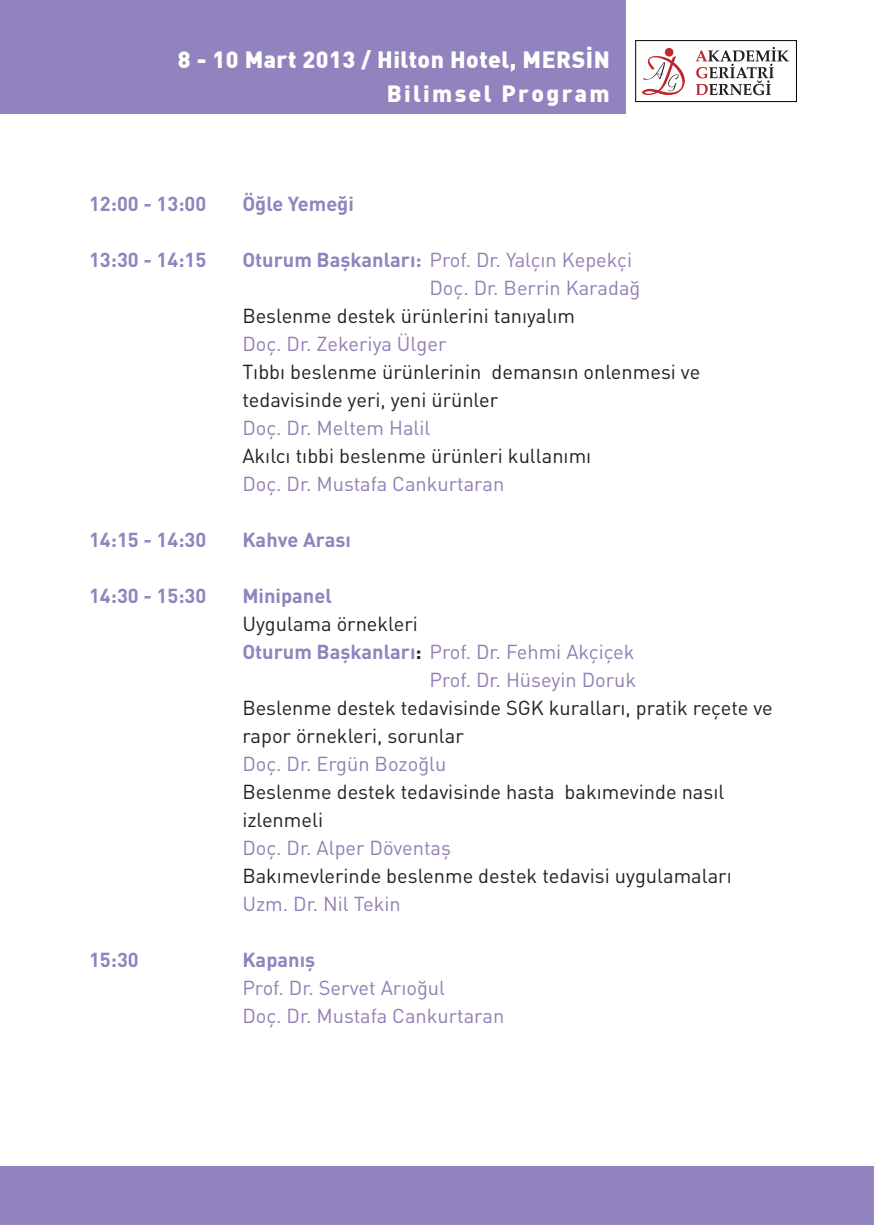
<style>
.page{position:relative;width:874px;height:1225px;background:#fff}
.page>*{position:absolute;margin:0;border:0;box-sizing:border-box;transform-origin:0 0}
.t1{font:900 23px/33.8px "DI Nbek";letter-spacing:.02em;color:#fff;text-align:right}
.t2{font:20px/28px "DIN Pro";color:#231f20}
.t3{font:20px/28px "DIN Pro";color:#927eb4}
.t4{font:700 20px "DIN Pro";color:#9183bd}
.s1{font-weight:700;color:#9183bd}
.s2{font-weight:700;color:#231f20}
</style>
<div class="page">
<div style="left:0;top:0;width:17px;height:113px;background:#9183bd"></div>
<div style="left:17px;top:0;width:608px;height:113px;background:#9183bd"></div>
<div style="left:0;top:1166px;width:873px;height:59px;background:#9183bd"></div>
<div style="left:635px;top:40px;width:161px;height:62px;border:1px solid #000"></div>
<svg style="left:695px;top:47px;width:93px;height:48px"></svg>
<svg style="left:642px;top:56px;width:42px;height:39px"></svg>
<svg style="left:664px;top:48px;width:9px;height:9px"></svg>
<p class="t1" style="left:178px;top:41px;width:433px">8 - 10 Mart 2013 / Hilton Hotel, MERSİN<br>Bilimsel Program</p>
<p class="t4" style="left:89px;top:190px;width:119px">12:00 - 13:00</p>
<p class="t4" style="left:242px;top:190px;width:113px">Öğle Yemeği</p>
<p class="t4" style="left:89px;top:246px;width:119px">13:30 - 14:15</p>
<p class="t3" style="left:429px;top:245px;width:212px;text-indent:-187px"><span class="s1">Oturum Başkanları:</span> Prof. Dr. Yalçın Kepekçi<br>Doç. Dr. Berrin Karadağ</p>
<p class="t2" style="left:242px;top:301px;width:334px">Beslenme destek ürünlerini tanıyalım</p>
<p class="t3" style="left:242px;top:329px;width:205px">Doç. Dr. Zekeriya Ülger</p>
<p class="t2" style="left:242px;top:357px;width:459px">Tıbbı beslenme ürünlerinin demansın onlenmesi ve tedavisinde yeri, yeni ürünler</p>
<p class="t3" style="left:242px;top:413px;width:189px">Doç. Dr. Meltem Halil</p>
<p class="t2" style="left:242px;top:441px;width:350px">Akılcı tıbbi beslenme ürünleri kullanımı</p>
<p class="t3" style="left:242px;top:469px;width:263px">Doç. Dr. Mustafa Cankurtaran</p>
<p class="t4" style="left:89px;top:526px;width:119px">14:15 - 14:30</p>
<p class="t4" style="left:242px;top:526px;width:110px">Kahve Arası</p>
<p class="t4" style="left:89px;top:582px;width:119px">14:30 - 15:30</p>
<p class="t4" style="left:242px;top:582px;width:91px">Minipanel</p>
<p class="t2" style="left:242px;top:609px;width:177px">Uygulama örnekleri</p>
<p class="t3" style="left:242px;top:637px;width:393px"><span class="s1">Oturum Başkanları</span><span class="s2">:</span> Prof. Dr. Fehmi Akçiçek</p>
<p class="t3" style="left:429px;top:665px;width:208px">Prof. Dr. Hüseyin Doruk</p>
<p class="t2" style="left:242px;top:693px;width:531px">Beslenme destek tedavisinde SGK kuralları, pratik reçete ve rapor örnekleri, sorunlar</p>
<p class="t3" style="left:242px;top:749px;width:205px">Doç. Dr. Ergün Bozoğlu</p>
<p class="t2" style="left:242px;top:777px;width:483px">Beslenme destek tedavisinde hasta bakımevinde nasıl izlenmeli</p>
<p class="t3" style="left:242px;top:833px;width:210px">Doç. Dr. Alper Döventaş</p>
<p class="t2" style="left:242px;top:861px;width:490px">Bakımevlerinde beslenme destek tedavisi uygulamaları</p>
<p class="t3" style="left:242px;top:889px;width:160px">Uzm. Dr. Nil Tekin</p>
<p class="t4" style="left:89px;top:946px;width:51px">15:30</p>
<p class="t4" style="left:242px;top:946px;width:74px">Kapanış</p>
<p class="t3" style="left:242px;top:973px;width:263px">Prof. Dr. Servet Arıoğul<br>Doç. Dr. Mustafa Cankurtaran</p>
</div>
